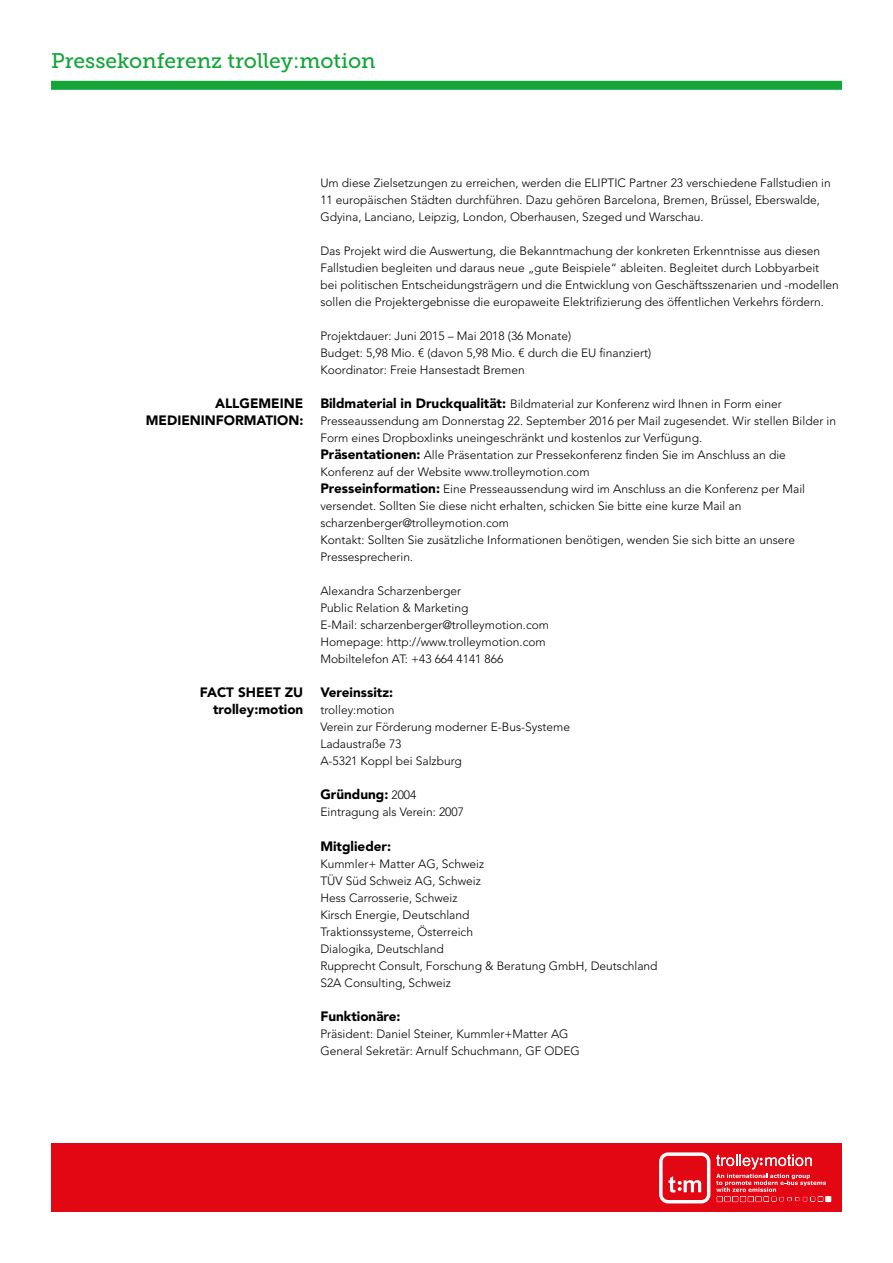
<style>
.page{position:relative;width:893px;height:1263px;background:#fff}
.page>*{position:absolute;margin:0;border:0;box-sizing:border-box;transform-origin:0 0}
.t1{font:21px "Museo Slab 500";color:#13a538}
.t2{font:900 13.5px/17px "Avenir LT Std";color:#000;text-align:right}
.t3{font:300 12px/17px "Avenir LT Std";color:#000}
.s1{font-weight:900;font-size:13.5px}
.s2{font-weight:300;font-size:12px}
</style>
<div class="page">
<div style="left:51px;top:81px;width:791px;height:9px;background:#13a538"></div>
<div style="left:51px;top:1144px;width:791px;height:68px;background:#e30613"></div>
<svg style="left:716px;top:1154px;width:115px;height:48px"></svg>
<svg style="left:659px;top:1152px;width:51px;height:51px"></svg>
<h1 class="t1" style="left:51px;top:49px;width:326px">Pressekonferenz trolley:motion</h1>
<p class="t2" style="left:146px;top:395px;width:159px">ALLGEMEINE<br>MEDIENINFORMATION:</p>
<p class="t2" style="left:200px;top:684px;width:105px">FACT SHEET ZU trolley:motion</p>
<p class="t3" style="left:320px;top:175px;width:512px">Um diese Zielsetzungen zu erreichen, werden die ELIPTIC Partner 23 verschiedene Fallstudien in<br>11 europäischen Städten durchführen. Dazu gehören Barcelona, Bremen, Brüssel, Eberswalde,<br>Gdyina, Lanciano, Leipzig, London, Oberhausen, Szeged und Warschau.</p>
<p class="t3" style="left:320px;top:243px;width:520px">Das Projekt wird die Auswertung, die Bekanntmachung der konkreten Erkenntnisse aus diesen Fallstudien begleiten und daraus neue „gute Beispiele“ ableiten. Begleitet durch Lobbyarbeit bei politischen Entscheidungsträgern und die Entwicklung von Geschäftsszenarien und -modellen sollen die Projektergebnisse die europaweite Elektrifizierung des öffentlichen Verkehrs fördern.</p>
<p class="t3" style="left:320px;top:328px;width:332px">Projektdauer: Juni 2015 – Mai 2018 (36 Monate)<br>Budget: 5,98 Mio. € (davon 5,98 Mio. € durch die EU finanziert)<br>Koordinator: Freie Hansestadt Bremen</p>
<p class="t3" style="left:320px;top:396px;width:517px"><span class="s1">Bildmaterial in Druckqualität:</span> Bildmaterial zur Konferenz wird Ihnen in Form einer Presseaussendung am Donnerstag 22. September 2016 per Mail zugesendet. Wir stellen Bilder in Form eines Dropboxlinks uneingeschränkt und kostenlos zur Verfügung.<br><span class="s1">Präsentationen:</span> Alle Präsentation zur Pressekonferenz finden Sie im Anschluss an die Konferenz auf der Website www.trolleymotion.com<br><span class="s1">Presseinformation:</span> Eine Presseaussendung wird im Anschluss an die Konferenz per Mail versendet. Sollten Sie diese nicht erhalten, schicken Sie bitte eine kurze Mail an scharzenberger@trolleymotion.com<br>Kontakt: Sollten Sie zusätzliche Informationen benötigen, wenden Sie sich bitte an unsere Pressesprecherin.</p>
<p class="t3" style="left:320px;top:583px;width:230px">Alexandra Scharzenberger<br>Public Relation &amp; Marketing<br>E-Mail: scharzenberger@trolleymotion.com Homepage: http://www.trolleymotion.com Mobiltelefon AT: +43 664 4141 866</p>
<p class="t2" style="left:320px;top:684px;width:74px">Vereinssitz:</p>
<p class="t3" style="left:320px;top:702px;width:251px">trolley:motion<br>Verein zur Förderung moderner E-Bus-Systeme<br>Ladaustraße 73<br>A-5321 Koppl bei Salzburg</p>
<p class="t2" style="left:320px;top:786px;width:98px">Gründung: <span class="s2">2004</span></p>
<p class="t3" style="left:320px;top:804px;width:145px">Eintragung als Verein: 2007</p>
<p class="t2" style="left:320px;top:837px;width:72px">Mitglieder:</p>
<p class="t3" style="left:320px;top:855px;width:339px">Kummler+ Matter AG, Schweiz<br>TÜV Süd Schweiz AG, Schweiz<br>Hess Carrosserie, Schweiz<br>Kirsch Energie, Deutschland<br>Traktionssysteme, Österreich<br>Dialogika, Deutschland<br>Rupprecht Consult, Forschung &amp; Beratung GmbH, Deutschland<br>S2A Consulting, Schweiz</p>
<p class="t2" style="left:320px;top:1007px;width:82px">Funktionäre:</p>
<p class="t3" style="left:320px;top:1025px;width:261px">Präsident: Daniel Steiner, Kummler+Matter AG<br>General Sekretär: Arnulf Schuchmann, GF ODEG</p>
</div>
